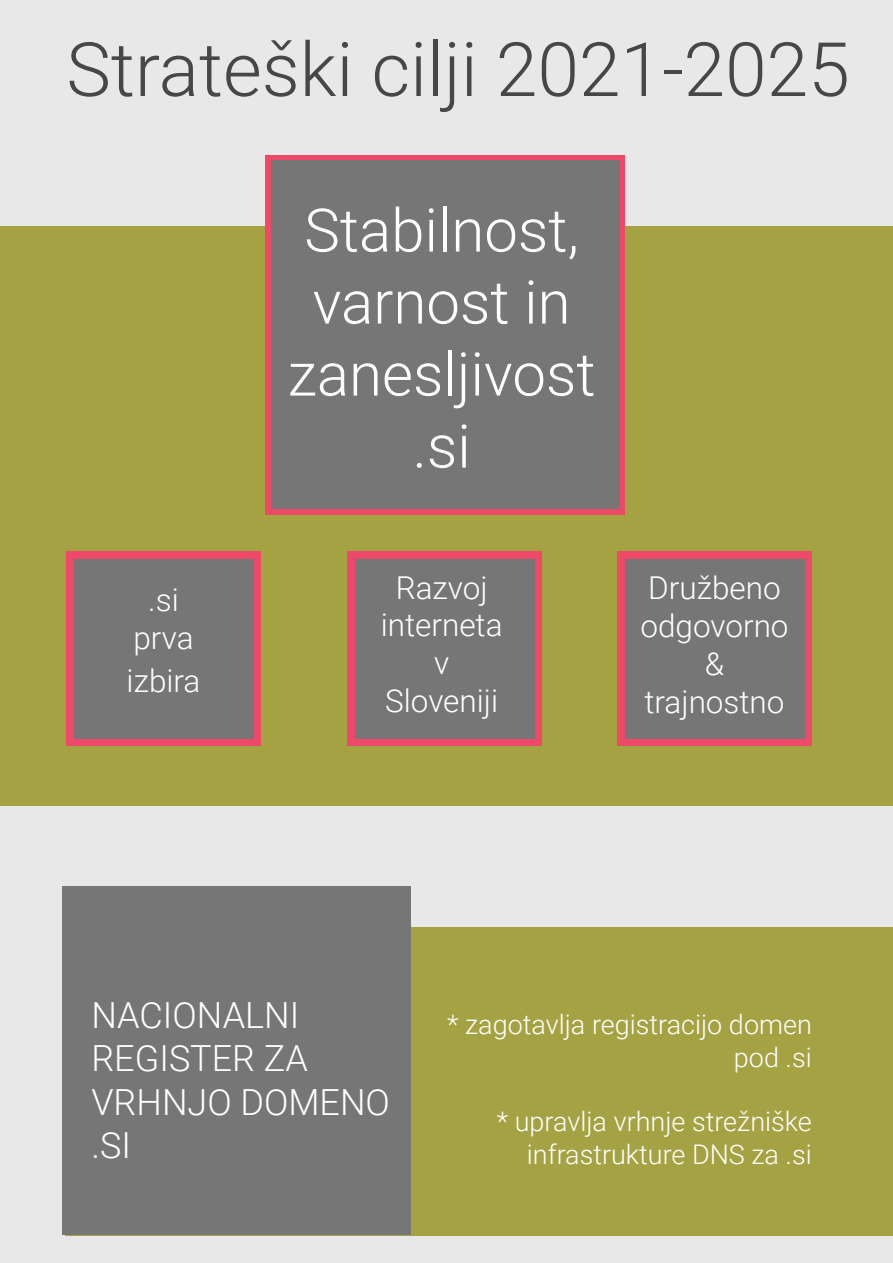
<style>
.page{position:relative;width:893px;height:1263px;background:#e9e8e8}
.page>*{position:absolute;margin:0;border:0;box-sizing:border-box;transform-origin:0 0}
.t1{font:300 75px "Roboto";color:#484647}
.t2{font:300 60px/72px "Roboto";color:#fff;text-align:center}
.t3{font:300 36px/43.2px "Roboto";color:#fff}
.t4{font:300 31.5px/37.8px "Roboto";color:#fff;text-align:center}
.t5{font:300 27px/32.4px "Roboto";color:#fff;text-align:right}
</style>
<div class="page">
<div style="left:66px;top:927px;width:827px;height:309px;background:#a5a244"></div>
<div style="left:63px;top:886px;width:348px;height:348px;background:#767676"></div>
<div style="left:0;top:226px;width:893px;height:580px;background:#a5a244"></div>
<div style="left:617px;top:552px;width:195px;height:194px;background:#ef4969"></div>
<div style="left:347px;top:552px;width:195px;height:194px;background:#ef4969"></div>
<div style="left:67px;top:552px;width:194px;height:194px;background:#ef4969"></div>
<div style="left:74px;top:559px;width:179px;height:180px;background:#767676"></div>
<div style="left:625px;top:559px;width:179px;height:180px;background:#767676"></div>
<div style="left:355px;top:559px;width:179px;height:180px;background:#767676"></div>
<div style="left:265px;top:156px;width:359px;height:359px;background:#ef4969"></div>
<div style="left:272px;top:160px;width:348px;height:348px;background:#767676"></div>
<h1 class="t1" style="left:66px;top:17px;width:785px">Strateški cilji 2021-2025</h1>
<p class="t4" style="left:133px;top:580px;width:62px">.si prva</p>
<p class="t4" style="left:127px;top:661px;width:75px">izbira</p>
<h2 class="t2" style="left:288px;top:192px;width:309px">Stabilnost, varnost in zanesljivost .si</h2>
<p class="t4" style="left:381px;top:567px;width:123px">Razvoj interneta v<br>Sloveniji</p>
<p class="t4" style="left:640px;top:568px;width:150px">Družbeno odgovorno &amp; trajnostno</p>
<h3 class="t3" style="left:91px;top:992px;width:300px">NACIONALNI<br>REGISTER ZA<br>VRHNJO DOMENO .SI</h3>
<p class="t5" style="left:447px;top:1007px;width:366px">* zagotavlja registracijo domen pod .si</p>
<p class="t5" style="left:497px;top:1104px;width:316px">* upravlja vrhnje strežniške infrastrukture DNS za .si</p>
</div>
